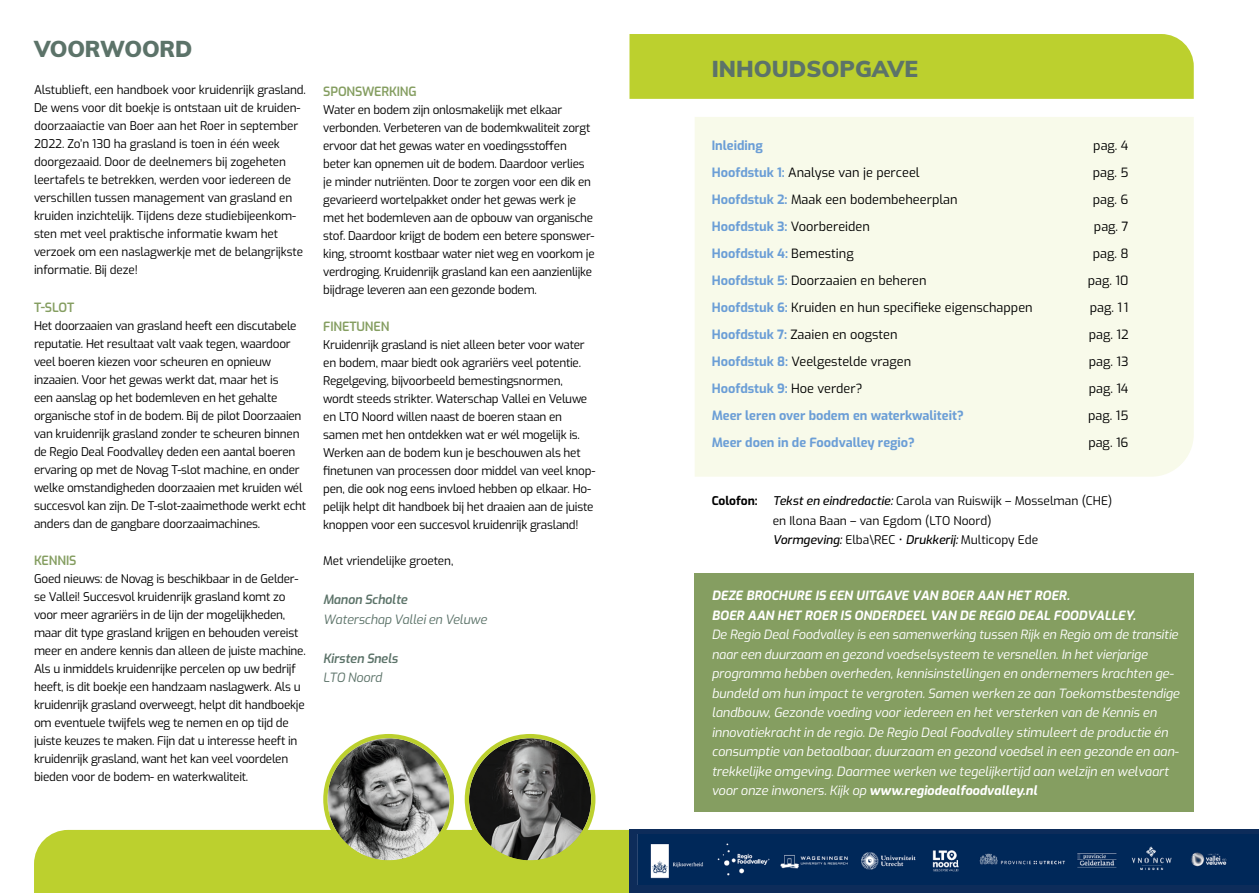
<style>
.page{position:relative;width:1259px;height:893px;background:#fff}
.page>*{position:absolute;margin:0;border:0;box-sizing:border-box;transform-origin:0 0}
.t1{font:900 22.5px "Muli";color:#5c7369}
.t2{font:italic 12.75px/19.5px "Exo";letter-spacing:-.005em;color:#fff}
.t3{font:12.75px "Exo";color:#000}
.t4{font:700 12.75px "Exo";color:#6b9ed6}
.t5{font:italic 700 12.75px/19.5px "Exo";color:#fff}
.t6{font:600 12.75px "Exo";letter-spacing:-.01em;color:#859e61}
.t7{font:italic 12.75px "Exo";letter-spacing:-.01em;color:#5c7369}
.t8{font:italic 600 12.75px "Exo";letter-spacing:-.01em;color:#5c7369}
.t9{font:12px/18px "Exo";letter-spacing:-.02em;color:#000}
.t10{font:12px/19.5px "Exo";color:#000}
.s1{font-weight:700;color:#6b9ed6}
.s2{font-weight:400;color:#000}
.s3{font-weight:700}
.s4{font-weight:500;font-style:italic}
</style>
<div class="page">
<div style="left:34px;top:830px;width:595px;height:63px;background:#bcd02e"></div>
<img style="left:469px;top:738px;width:122px;height:122px;border-radius:61px">
<div style="left:465px;top:734px;width:130px;height:131px;border:4px solid #bcd02e;border-radius:50%"></div>
<img style="left:327px;top:738px;width:123px;height:122px;border-radius:61px">
<div style="left:323px;top:734px;width:131px;height:131px;border:4px solid #bcd02e;border-radius:50%"></div>
<div style="left:694px;top:573px;width:499px;height:239px;background:#859e61"></div>
<div style="left:695px;top:117px;width:498px;height:360px;background:#f8faea"></div>
<div style="left:629px;top:829px;width:630px;height:64px;background:#0d2c5a"></div>
<img style="left:638px;top:835px;width:621px;height:50px">
<div style="left:629px;top:34px;width:564px;height:65px;background:#bcd02e"></div>
<h1 class="t1" style="left:34px;top:32px;width:160px">VOORWOORD</h1>
<p class="t9" style="left:34px;top:80px;width:273px">Alstublieft, een handboek voor kruidenrijk grasland.<br>De wens voor dit boekje is ontstaan uit de kruiden&shy;doorzaaiactie van Boer aan het Roer in september 2022. Zo’n 130 ha grasland is toen in één week doorgezaaid. Door de deelnemers bij zogeheten leertafels te betrekken, werden voor iedereen de verschillen tussen management van grasland en kruiden inzichtelijk. Tijdens deze studiebijeenkom&shy;sten met veel praktische informatie kwam het verzoek om een naslagwerkje met de belangrijkste informatie. Bij deze!</p>
<p class="t6" style="left:34px;top:298px;width:42px">T-SLOT</p>
<p class="t9" style="left:34px;top:316px;width:274px">Het doorzaaien van grasland heeft een discutabele reputatie. Het resultaat valt vaak tegen, waardoor veel boeren kiezen voor scheuren en opnieuw inzaaien. Voor het gewas werkt dat, maar het is<br>een aanslag op het bodemleven en het gehalte organische stof in de bodem. Bij de pilot Doorzaaien van kruidenrijk grasland zonder te scheuren binnen de Regio Deal Foodvalley deden een aantal boeren ervaring op met de Novag T-slot machine, en onder welke omstandigheden doorzaaien met kruiden wél succesvol kan zijn. De T-slot-zaaimethode werkt echt anders dan de gangbare doorzaaimachines.</p>
<p class="t6" style="left:34px;top:551px;width:44px">KENNIS</p>
<p class="t9" style="left:34px;top:569px;width:273px">Goed nieuws: de Novag is beschikbaar in de Gelder&shy;se Vallei! Succesvol kruidenrijk grasland komt zo voor meer agrariërs in de lijn der mogelijkheden, maar dit type grasland krijgen en behouden vereist meer en andere kennis dan alleen de juiste machine.<br>Als u inmiddels kruidenrijke percelen op uw bedrijf heeft, is dit boekje een handzaam naslagwerk. Als u kruidenrijk grasland overweegt, helpt dit handboekje om eventuele twijfels weg te nemen en op tijd de juiste keuzes te maken. Fijn dat u interesse heeft in kruidenrijk grasland, want het kan veel voordelen bieden voor de bodem- en waterkwaliteit.</p>
<p class="t6" style="left:323px;top:82px;width:95px">SPONSWERKING</p>
<p class="t9" style="left:323px;top:100px;width:273px">Water en bodem zijn onlosmakelijk met elkaar verbonden. Verbeteren van de bodemkwaliteit zorgt ervoor dat het gewas water en voedingsstoffen beter kan opnemen uit de bodem. Daardoor verlies je minder nutriënten. Door te zorgen voor een dik en gevarieerd wortelpakket onder het gewas werk je met het bodemleven aan de opbouw van organische stof. Daardoor krijgt de bodem een betere sponswer&shy;king, stroomt kostbaar water niet weg en voorkom je verdroging. Kruidenrijk grasland kan een aanzienlijke bijdrage leveren aan een gezonde bodem.</p>
<p class="t6" style="left:323px;top:317px;width:68px">FINETUNEN</p>
<p class="t9" style="left:323px;top:335px;width:274px">Kruidenrijk grasland is niet alleen beter voor water en bodem, maar biedt ook agrariërs veel potentie.<br>Regelgeving, bijvoorbeeld bemestingsnormen, wordt steeds strikter. Waterschap Vallei en Veluwe en LTO Noord willen naast de boeren staan en samen met hen ontdekken wat er wél mogelijk is.<br>Werken aan de bodem kun je beschouwen als het finetunen van processen door middel van veel knop&shy;pen, die ook nog eens invloed hebben op elkaar. Ho&shy;pelijk helpt dit handboek bij het draaien aan de juiste knoppen voor een succesvol kruidenrijk grasland!</p>
<p class="t9" style="left:323px;top:551px;width:132px">Met vriendelijke groeten,</p>
<p class="t8" style="left:323px;top:590px;width:86px">Manon Scholte</p>
<p class="t7" style="left:323px;top:610px;width:165px">Waterschap Vallei en Veluwe</p>
<p class="t8" style="left:323px;top:649px;width:76px">Kirsten Snels</p>
<p class="t7" style="left:323px;top:668px;width:60px">LTO Noord</p>
<h1 class="t1" style="left:711px;top:52px;width:208px">INHOUDSOPGAVE</h1>
<p class="t4" style="left:711px;top:136px;width:53px">Inleiding</p>
<p class="t3" style="left:1093px;top:136px;width:37px">pag. 4</p>
<p class="t3" style="left:711px;top:163px;width:209px"><span class="s1">Hoofdstuk 1:</span> Analyse van je perceel</p>
<p class="t3" style="left:1093px;top:163px;width:37px">pag. 5</p>
<p class="t3" style="left:711px;top:190px;width:247px"><span class="s1">Hoofdstuk 2:</span> Maak een bodembeheerplan</p>
<p class="t3" style="left:1093px;top:190px;width:37px">pag. 6</p>
<p class="t3" style="left:711px;top:217px;width:160px"><span class="s1">Hoofdstuk 3:</span> Voorbereiden</p>
<p class="t3" style="left:1094px;top:217px;width:36px">pag. 7</p>
<p class="t4" style="left:711px;top:244px;width:143px">Hoofdstuk 4: <span class="s2">Bemesting</span></p>
<p class="t3" style="left:1092px;top:244px;width:37px">pag. 8</p>
<p class="t3" style="left:711px;top:271px;width:216px"><span class="s1">Hoofdstuk 5:</span> Doorzaaien en beheren</p>
<p class="t3" style="left:1088px;top:271px;width:42px">pag. 10</p>
<p class="t3" style="left:711px;top:298px;width:322px"><span class="s1">Hoofdstuk 6:</span> Kruiden en hun specifieke eigenschappen</p>
<p class="t3" style="left:1089px;top:298px;width:40px">pag. 1 1</p>
<p class="t3" style="left:711px;top:325px;width:187px"><span class="s1">Hoofdstuk 7:</span> Zaaien en oogsten</p>
<p class="t3" style="left:1088px;top:325px;width:41px">pag. 12</p>
<p class="t3" style="left:711px;top:352px;width:201px"><span class="s1">Hoofdstuk 8:</span> Veelgestelde vragen</p>
<p class="t3" style="left:1088px;top:352px;width:41px">pag. 13</p>
<p class="t4" style="left:711px;top:379px;width:152px">Hoofdstuk 9: <span class="s2">Hoe verder?</span></p>
<p class="t3" style="left:1088px;top:379px;width:41px">pag. 14</p>
<p class="t4" style="left:711px;top:406px;width:253px">Meer leren over bodem en waterkwaliteit?</p>
<p class="t3" style="left:1088px;top:406px;width:42px">pag. 15</p>
<p class="t4" style="left:711px;top:433px;width:205px">Meer doen in de Foodvalley regio?</p>
<p class="t3" style="left:1088px;top:433px;width:42px">pag. 16</p>
<p class="t10" style="left:772px;top:491px;width:341px;text-indent:-61px"><span class="s3">Colofon:</span> <span class="s4">Tekst en eindredactie:</span> Carola van Ruiswijk – Mosselman (CHE) en Ilona Baan – van Egdom (LTO Noord)<br><span class="s4">Vormgeving:</span> Elba\REC • <span class="s4">Drukkerij:</span> Multicopy Ede</p>
<p class="t5" style="left:711px;top:585px;width:426px">DEZE BROCHURE IS EEN UITGAVE VAN BOER AAN HET ROER.<br>BOER AAN HET ROER IS ONDERDEEL VAN DE REGIO DEAL FOODVALLEY.</p>
<p class="t2" style="left:711px;top:624px;width:469px">De Regio Deal Foodvalley is een samenwerking tussen Rijk en Regio om de transitie naar een duurzaam en gezond voedselsysteem te versnellen. In het vierjarige programma hebben overheden, kennisinstellingen en ondernemers krachten ge&shy;bundeld om hun impact te vergroten. Samen werken ze aan Toekomstbestendige landbouw, Gezonde voeding voor iedereen en het versterken van de Kennis en innovatiekracht in de regio. De Regio Deal Foodvalley stimuleert de productie én consumptie van betaalbaar, duurzaam en gezond voedsel in een gezonde en aan&shy;trekkelijke omgeving. Daarmee werken we tegelijkertijd aan welzijn en welvaart voor onze inwoners. Kijk op <span class="s3">www.regiodealfoodvalley.nl</span></p>
</div>
